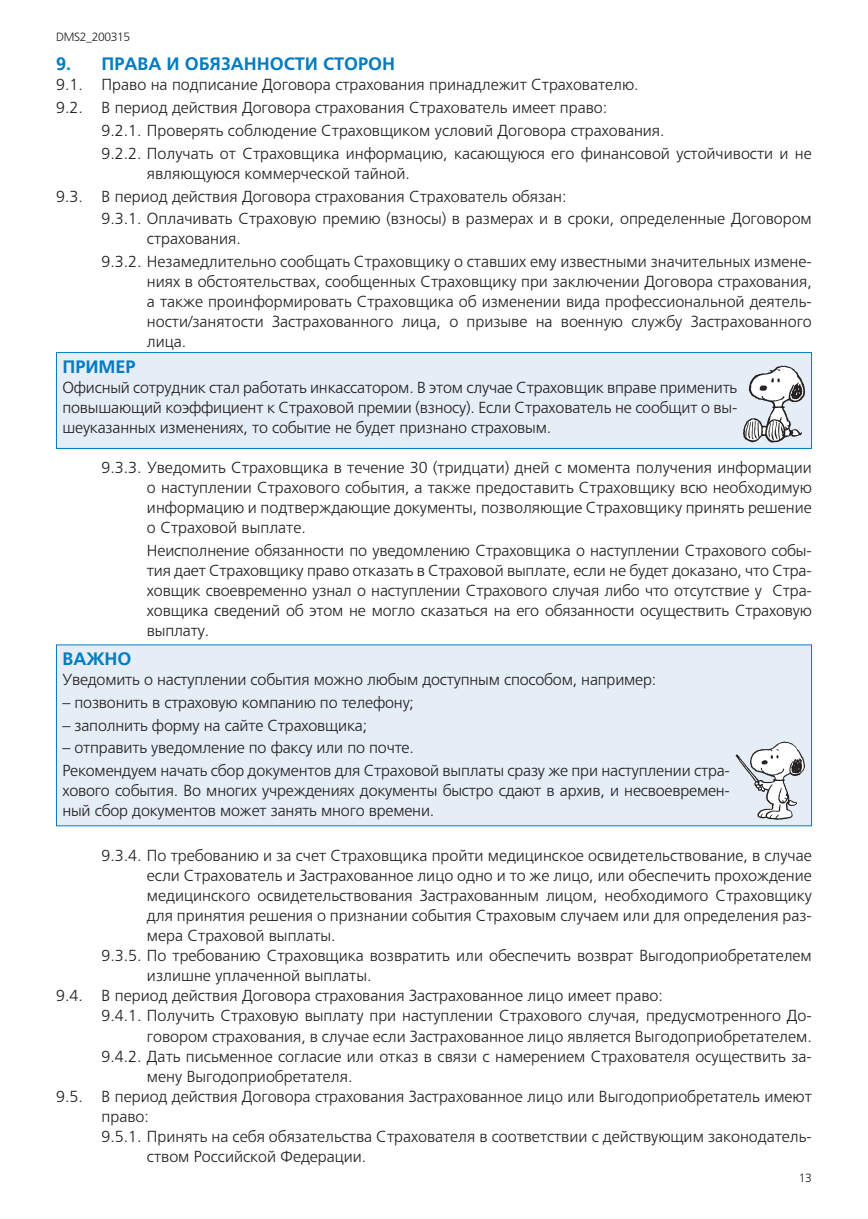
<style>
.page{position:relative;width:868px;height:1219px;background:#fff}
.page>*{position:absolute;margin:0;border:0;box-sizing:border-box;transform-origin:0 0}
.t1{font:700 18px "Frutiger LTCYR";color:#007cc2}
.t2{font:300 16px/20px "Frutiger LTCYR";color:#231f20}
.t3{font:300 12px "Frutiger LTCYR";letter-spacing:-.03em;color:#231f20}
</style>
<div class="page">
<div style="left:56px;top:353px;width:755px;height:95px;background:#e5edf7"></div>
<div style="left:56px;top:352px;width:755px;height:97px;border:1px solid #007cc2"></div>
<svg style="left:743px;top:365px;width:62px;height:78px"></svg>
<div style="left:56px;top:645px;width:755px;height:181px;background:#e5edf7"></div>
<svg style="left:735px;top:741px;width:70px;height:79px"></svg>
<p class="t3" style="left:56px;top:32px;width:75px">DMS2_200315</p>
<p class="t1" style="left:56px;top:57px;width:340px">9. ПРАВА И ОБЯЗАННОСТИ СТОРОН</p>
<p class="t2" style="left:56px;top:75px;width:584px;line-height:22.8px">9.1. Право на подписание Договора страхования принадлежит Страхователю.<br>9.2. В период действия Договора страхования Страхователь имеет право:</p>
<p class="t2" style="left:102px;top:120px;width:711px;line-height:22.8px">9.2.1. Проверять соблюдение Страховщиком условий Договора страхования.<br>9.2.2. Получать от Страховщика информацию, касающуюся его финансовой устойчивости и не</p>
<p class="t2" style="left:147px;top:164px;width:264px">являющуюся коммерческой тайной.</p>
<p class="t2" style="left:56px;top:187px;width:511px">9.3. В период действия Договора страхования Страхователь обязан:</p>
<p class="t2" style="left:102px;top:210px;width:711px">9.3.1. Оплачивать Страховую премию (взносы) в размерах и в сроки, определенные Договором</p>
<p class="t2" style="left:102px;top:229px;width:711px;line-height:22.8px;text-indent:45px">страхования.<br>9.3.2. Незамедлительно сообщать Страховщику о ставших ему известными значительных измене-</p>
<p class="t2" style="left:147px;top:273px;width:666px;text-align:justify">ниях в обстоятельствах, сообщенных Страховщику при заключении Договора страхования, а также проинформировать Страховщика об изменении вида профессиональной деятель&shy;ности/занятости Застрахованного лица, о призыве на военную службу Застрахованного лица.</p>
<p class="t1" style="left:62px;top:359px;width:75px">ПРИМЕР</p>
<p class="t2" style="left:62px;top:378px;width:676px;text-align:justify">Офисный сотрудник стал работать инкассатором. В этом случае Страховщик вправе применить повышающий коэффициент к Страховой премии (взносу). Если Страхователь не сообщит о вы&shy;шеуказанных изменениях, то событие не будет признано страховым.</p>
<p class="t2" style="left:147px;top:459px;width:666px;text-align:justify;text-indent:-45px">9.3.3. Уведомить Страховщика в течение 30 (тридцати) дней с момента получения информации о наступлении Страхового события, а также предоставить Страховщику всю необходимую информацию и подтверждающие документы, позволяющие Страховщику принять решение о Страховой выплате.</p>
<p class="t2" style="left:147px;top:541px;width:666px;text-align:justify">Неисполнение обязанности по уведомлению Страховщика о наступлении Страхового собы&shy;тия дает Страховщику право отказать в Страховой выплате, если не будет доказано, что Стра&shy;ховщик своевременно узнал о наступлении Страхового случая либо что отсутствие у Стра&shy;ховщика сведений об этом не могло сказаться на его обязанности осуществить Страховую выплату.</p>
<p class="t1" style="left:62px;top:651px;width:71px">ВАЖНО</p>
<p class="t2" style="left:62px;top:671px;width:595px">Уведомить о наступлении события можно любым доступным способом, например:</p>
<p class="t2" style="left:62px;top:693px;width:353px">– позвонить в страховую компанию по телефону;</p>
<p class="t2" style="left:62px;top:716px;width:306px">– заполнить форму на сайте Страховщика;</p>
<p class="t2" style="left:62px;top:738px;width:669px;line-height:22.8px">– отправить уведомление по факсу или по почте.<br>Рекомендуем начать сбор документов для Страховой выплаты сразу же при наступлении стра-</p>
<p class="t2" style="left:62px;top:782px;width:669px">хового события. Во многих учреждениях документы быстро сдают в архив, и несвоевремен&shy;ный сбор документов может занять много времени.</p>
<p class="t2" style="left:102px;top:847px;width:711px">9.3.4. По требованию и за счет Страховщика пройти медицинское освидетельствование, в случае</p>
<p class="t2" style="left:147px;top:867px;width:666px">если Страхователь и Застрахованное лицо одно и то же лицо, или обеспечить прохождение</p>
<p class="t2" style="left:147px;top:887px;width:666px">медицинского освидетельствования Застрахованным лицом, необходимого Страховщику</p>
<p class="t2" style="left:147px;top:907px;width:666px">для принятия решения о признании события Страховым случаем или для определения раз-</p>
<p class="t2" style="left:147px;top:927px;width:190px">мера Страховой выплаты.</p>
<p class="t2" style="left:102px;top:947px;width:711px">9.3.5. По требованию Страховщика возвратить или обеспечить возврат Выгодоприобретателем</p>
<p class="t2" style="left:147px;top:967px;width:226px">излишне уплаченной выплаты.</p>
<p class="t2" style="left:56px;top:987px;width:608px">9.4. В период действия Договора страхования Застрахованное лицо имеет право:</p>
<p class="t2" style="left:102px;top:1007px;width:711px">9.4.1. Получить Страховую выплату при наступлении Страхового случая, предусмотренного До-</p>
<p class="t2" style="left:147px;top:1027px;width:666px">говором страхования, в случае если Застрахованное лицо является Выгодоприобретателем.</p>
<p class="t2" style="left:102px;top:1047px;width:711px">9.4.2. Дать письменное согласие или отказ в связи с намерением Страхователя осуществить за-</p>
<p class="t2" style="left:147px;top:1067px;width:207px">мену Выгодоприобретателя.</p>
<p class="t2" style="left:56px;top:1087px;width:757px">9.5. В период действия Договора страхования Застрахованное лицо или Выгодоприобретатель имеют</p>
<p class="t2" style="left:102px;top:1107px;width:49px">право:</p>
<p class="t2" style="left:102px;top:1127px;width:711px">9.5.1. Принять на себя обязательства Страхователя в соответствии с действующим законодатель-</p>
<p class="t2" style="left:147px;top:1147px;width:221px">ством Российской Федерации.</p>
<p class="t3" style="left:798px;top:1173px;width:14px">13</p>
</div>
